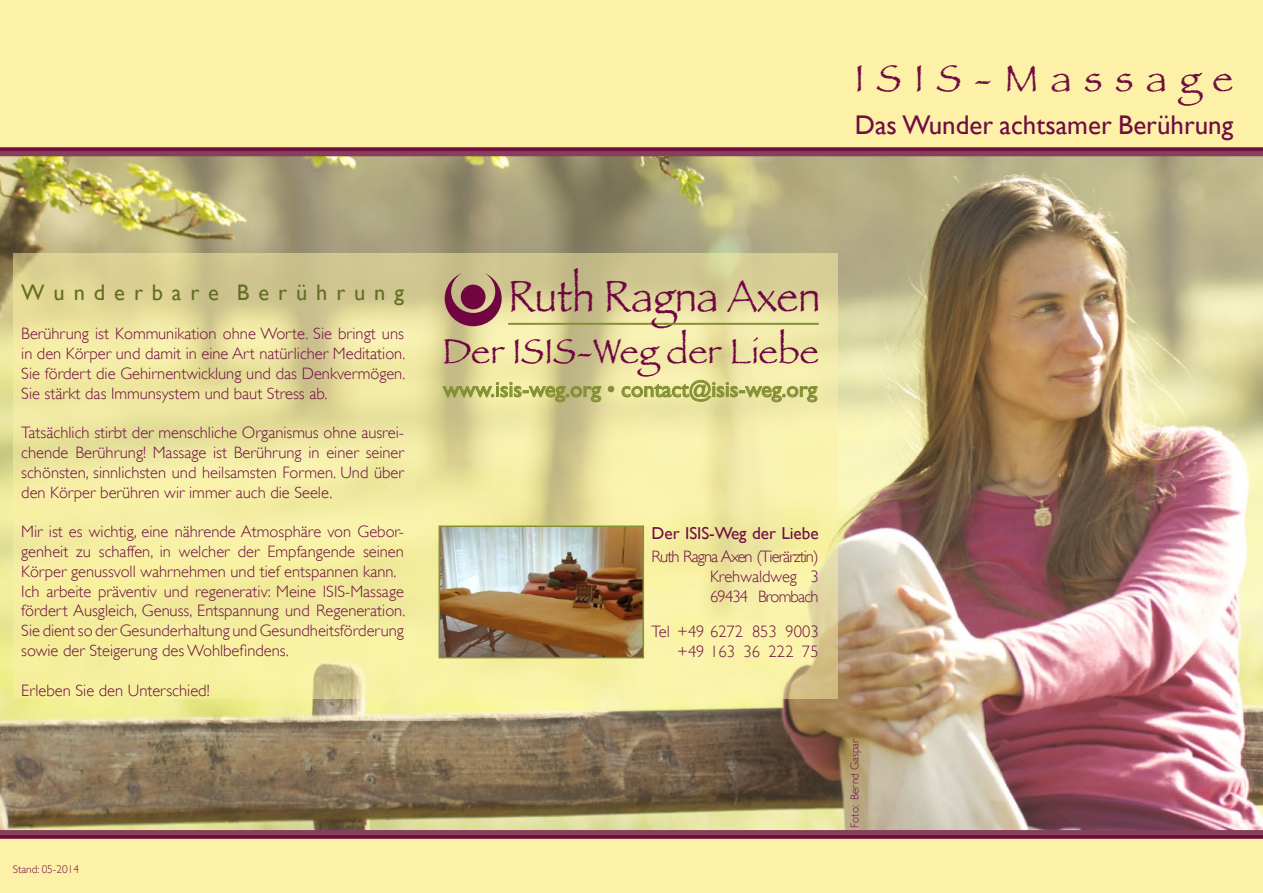
<style>
.page{position:relative;width:1263px;height:893px;background:#fff}
.page>*{position:absolute;margin:0;border:0;box-sizing:border-box;transform-origin:0 0}
.t1{font:45.6px "Papyrus";color:#700541;scale:.88 1}
.t2{font:39px "Papyrus";letter-spacing:.32em;color:#700e42}
.t3{font:36px "Papyrus";color:#700541}
.t4{font:27px "Gill Sans";color:#700e42}
.t5{font:22.5px "Gill Sans";color:#626f23}
.t6{font:22.35px "Gill Sans";color:#839033}
.t7{font:17.25px "Gill Sans";letter-spacing:-.005em;color:#700e42}
.t8{font:300 16.5px/19.8px "Gill Sans";color:#700e42;text-align:justify}
.t9{font:300 11.25px "Gill Sans";color:#700e42}
</style>
<div class="page">
<img style="left:0;top:156px;width:1263px;height:674px">
<svg style="left:13px;top:253px;width:825px;height:446px;background:#ebe49f"></svg>
<div style="left:0;top:833px;width:1263px;height:60px;background:#fdf1a7"></div>
<div style="left:0;top:834px;width:1263px;height:5px;background:#700e42"></div>
<hr style="left:0;top:830px;width:1263px;height:4px;background:#86405b">
<div style="left:0;top:0;width:1263px;height:156px;background:#fdf1a7"></div>
<hr style="left:0;top:152px;width:1263px;height:4px;background:#86405b">
<div style="left:0;top:147px;width:1263px;height:5px;background:#700e42"></div>
<img style="left:441px;top:528px;width:200px;height:127px">
<div style="left:438px;top:525px;width:206px;height:133px;border:2px solid #849032"></div>
<svg style="left:445px;top:273px;width:57px;height:53px;background:#a06769"></svg>
<hr style="left:508px;top:323px;width:158px;height:2px;background:#839033">
<svg style="left:443px;top:382px;width:158px;height:20px;background:#c7c47e"></svg>
<svg style="left:608px;top:386px;width:6px;height:6px"></svg>
<svg style="left:622px;top:380px;width:195px;height:22px;background:#d4d28a"></svg>
<hr style="left:664px;top:323px;width:155px;height:2px;background:#839033">
<h2 class="t2" style="left:855px;top:54px;width:380px">ISIS-Massage</h2>
<h3 class="t4" style="left:855px;top:109px;width:380px">Das Wunder achtsamer Berührung</h3>
<h3 class="t5" style="left:21px;top:279px;width:384px">W u n d e r b a r e B e r ü h r u n g</h3>
<p class="t8" style="left:21px;top:323px;width:385px">Berührung ist Kommunikation ohne Worte. Sie bringt uns in den Körper und damit in eine Art natürlicher Meditation.<br>Sie fördert die Gehirnentwicklung und das Denkvermögen.<br>Sie stärkt das Immunsystem und baut Stress ab.</p>
<p class="t8" style="left:21px;top:422px;width:384px">Tatsächlich stirbt der menschliche Organismus ohne ausrei&shy;chende Berührung! Massage ist Berührung in einer seiner schönsten, sinnlichsten und heilsamsten Formen. Und über den Körper berühren wir immer auch die Seele.</p>
<p class="t8" style="left:21px;top:521px;width:386px;text-align:left">Mir ist es wichtig, eine nährende Atmosphäre von Gebor&shy;genheit zu schaffen, in welcher der Empfangende seinen Körper genussvoll wahrnehmen und tief entspannen kann.<br>Ich arbeite präventiv und regenerativ: Meine ISIS-Massage fördert Ausgleich, Genuss, Entspannung und Regeneration.<br>Sie dient so der Gesunderhaltung und Gesundheitsförderung sowie der Steigerung des Wohlbefindens.</p>
<p class="t8" style="left:21px;top:679px;width:190px">Erleben Sie den Unterschied!</p>
<p class="t9" style="left:13px;top:860px;width:68px">Stand: 05-2014</p>
<h1 class="t1" style="left:508px;top:269px;width:356px">Ruth Ragna Axen</h1>
<h3 class="t3" style="left:442px;top:329px;width:378px">Der ISIS-Weg der Liebe</h3>
<h3 class="t6" style="left:443px;top:376px;width:375px">www.isis-weg.org • contact@isis-weg.org</h3>
<p class="t7" style="left:652px;top:523px;width:168px">Der ISIS-Weg der Liebe</p>
<p class="t8" style="left:710px;top:546px;width:110px;text-indent:-58px">Ruth Ragna Axen (Tierärztin)<br>Krehwaldweg 3<br>69434 Brombach</p>
<p class="t8" style="left:652px;top:621px;width:168px;text-align:right">Tel +49 6272 853 9003 +49 163 36 222 75</p>
<p class="t9" style="left:846px;top:828px;width:91px;rotate:-90deg">Foto: Bernd Gaspar</p>
</div>
